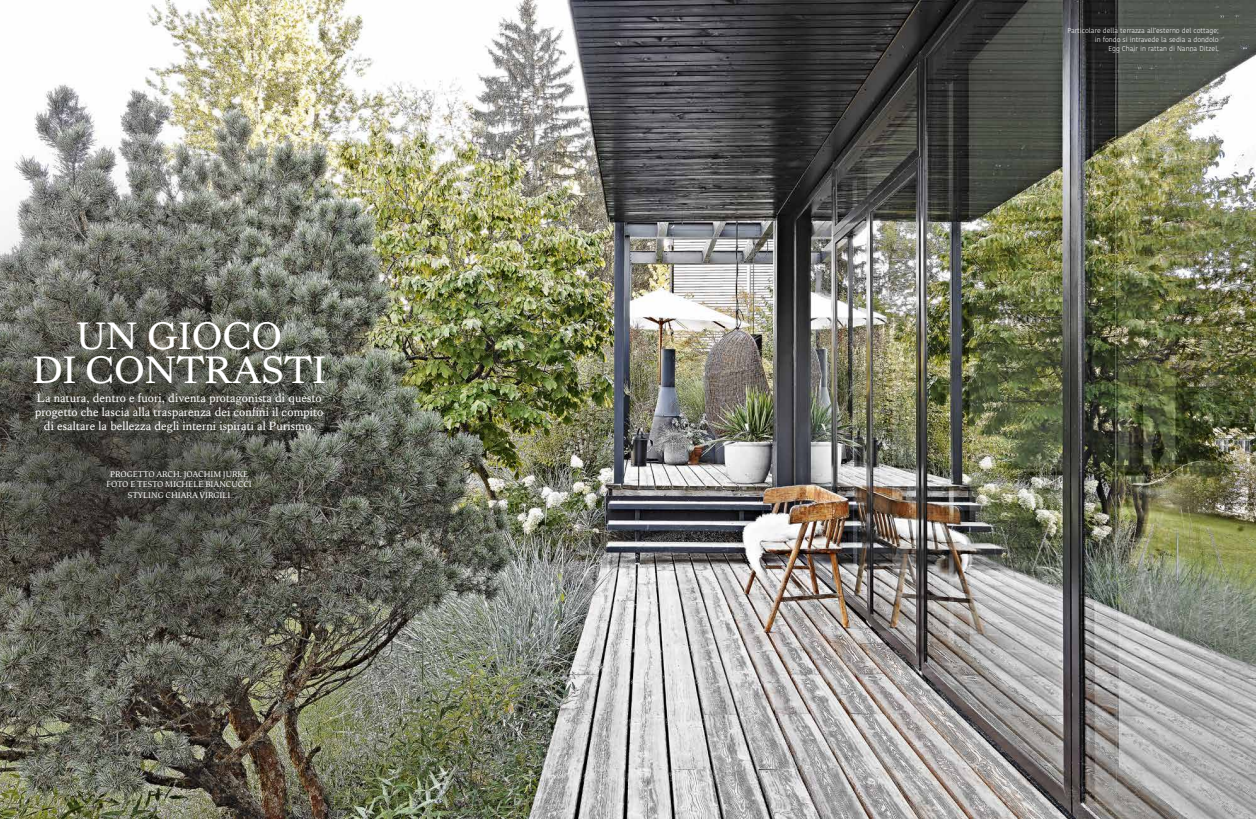
<style>
.page{position:relative;width:1256px;height:819px;background:#fff}
.page>*{position:absolute;margin:0;border:0;box-sizing:border-box;transform-origin:0 0}
.t1{font:39.38px/33.2px "Kings Caslon";color:#fff;text-align:center}
.t2{font:12.25px/14px "Kings Caslon";letter-spacing:.01em;color:#fff;text-align:center}
.t3{font:8.75px/10.5px "Study";color:#fff;text-align:center}
.t4{font:300 7px/8.8px "Kohinoor Bangla";color:#fff;text-align:right}
</style>
<div class="page">
<img style="left:0;top:0;width:1255px;height:819px">
<h1 class="t1" style="left:32px;top:319px;width:295px">UN GIOCO<br>DI CONTRASTI</h1>
<p class="t2" style="left:35px;top:391px;width:290px">La natura, dentro e fuori, diventa protagonista di questo progetto che lascia alla trasparenza dei confini il compito di esaltare la bellezza degli interni ispirati al Purismo.</p>
<p class="t3" style="left:107px;top:468px;width:147px">PROGETTO ARCH. JOACHIM JURKE<br>FOTO E TESTO MICHELE BIANCUCCI<br>STYLING CHIARA VIRGILI</p>
<p class="t4" style="left:1067px;top:26px;width:153px">Particolare della terrazza all’esterno del cottage; in fondo si intravede la sedia a dondolo<br>Egg Chair in rattan di Nanna Ditzel.</p>
</div>
